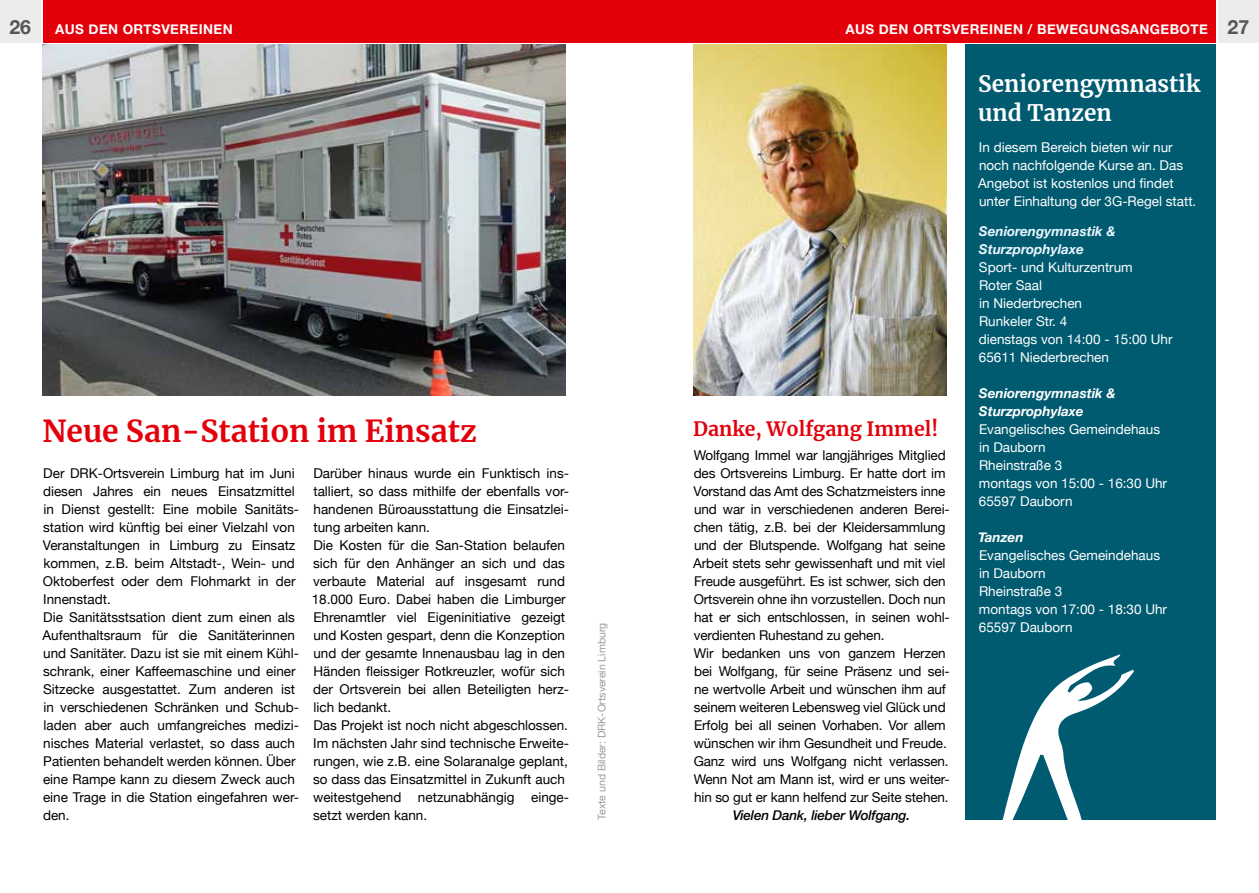
<style>
.page{position:relative;width:1259px;height:893px;background:#fff}
.page>*{position:absolute;margin:0;border:0;box-sizing:border-box;transform-origin:0 0}
.t1{font:700 30px "Merriweather";color:#e3000b}
.t2{font:700 22.5px/28.5px "Merriweather";color:#fff}
.t3{font:700 19.5px "Merriweather";color:#e3000b}
.t4{font:700 19.5px "Helvetica Neue";color:#565655}
.t5{font:13.5px/18px "Helvetica Neue";color:#000}
.t6{font:13.5px/18px "Helvetica Neue";color:#fff}
.t7{font:700 13.5px "Helvetica Neue";letter-spacing:.03em;color:#fff}
.t8{font:italic 700 13.5px/18px "Helvetica Neue";color:#fff}
.t9{font:italic 700 13.5px/18px "Helvetica Neue";color:#eaf6fe}
.t10{font:italic 500 13.5px "Helvetica Neue";letter-spacing:-.01em;color:#000}
.t11{font:10.5px "Helvetica Neue";color:#9c9c9d}
.s1{font-size:19.5px;color:#565655}
</style>
<div class="page">
<div style="left:43px;top:0;width:586px;height:43px;background:#e3000b"></div>
<div style="left:629px;top:0;width:587px;height:43px;background:#e3000b"></div>
<div style="left:0;top:0;width:40px;height:43px;background:#ececec"></div>
<div style="left:1218px;top:0;width:41px;height:43px;background:#ececec"></div>
<img style="left:693px;top:45px;width:253px;height:350px">
<img style="left:43px;top:45px;width:523px;height:350px">
<div style="left:965px;top:45px;width:251px;height:775px;background:#005b71"></div>
<svg style="left:1002px;top:654px;width:132px;height:166px"></svg>
<h3 class="t4" style="left:9px;top:12px;width:23px">26</h3>
<p class="t7" style="left:55px;top:19px;width:179px">AUS DEN ORTSVEREINEN</p>
<p class="t7" style="left:845px;top:19px;width:405px">AUS DEN ORTSVEREINEN / BEWEGUNGSANGEBOTE <span class="s1">27</span></p>
<h1 class="t1" style="left:43px;top:410px;width:436px">Neue San-Station im Einsatz</h1>
<h3 class="t3" style="left:693px;top:415px;width:246px">Danke, Wolfgang Immel!</h3>
<p class="t5" style="left:693px;top:447px;width:258px">Wolfgang Immel war langjähriges Mitglied des Ortsvereins Limburg. Er hatte dort im Vorstand das Amt des Schatzmeisters inne und war in verschiedenen anderen Berei&shy;chen tätig, z.B. bei der Kleidersammlung und der Blutspende. Wolfgang hat seine Arbeit stets sehr gewissenhaft und mit viel Freude ausgeführt. Es ist schwer, sich den Ortsverein ohne ihn vorzustellen. Doch nun hat er sich entschlossen, in seinen wohl&shy;verdienten Ruhestand zu gehen.<br>Wir bedanken uns von ganzem Herzen bei Wolfgang, für seine Präsenz und sei&shy;ne wertvolle Arbeit und wünschen ihm auf seinem weiteren Lebensweg viel Glück und Erfolg bei all seinen Vorhaben. Vor allem wünschen wir ihm Gesundheit und Freude.<br>Ganz wird uns Wolfgang nicht verlassen.<br>Wenn Not am Mann ist, wird er uns weiter&shy;hin so gut er kann helfend zur Seite stehen.</p>
<p class="t10" style="left:733px;top:803px;width:179px">Vielen Dank, lieber Wolfgang.</p>
<p class="t5" style="left:42px;top:465px;width:258px">Der DRK-Ortsverein Limburg hat im Juni diesen Jahres ein neues Einsatzmittel in Dienst gestellt: Eine mobile Sanitäts&shy;station wird künftig bei einer Vielzahl von Veranstaltungen in Limburg zu Einsatz kommen, z.B. beim Altstadt-, Wein- und Oktoberfest oder dem Flohmarkt in der Innenstadt.<br>Die Sanitätsstsation dient zum einen als Aufenthaltsraum für die Sanitäterinnen und Sanitäter. Dazu ist sie mit einem Kühl&shy;schrank, einer Kaffeemaschine und einer Sitzecke ausgestattet. Zum anderen ist in verschiedenen Schränken und Schub&shy;laden aber auch umfangreiches medizi&shy;nisches Material verlastet, so dass auch Patienten behandelt werden können. Über eine Rampe kann zu diesem Zweck auch eine Trage in die Station eingefahren wer&shy;den.</p>
<p class="t5" style="left:312px;top:465px;width:259px">Darüber hinaus wurde ein Funktisch ins&shy;talliert, so dass mithilfe der ebenfalls vor&shy;handenen Büroausstattung die Einsatzlei&shy;tung arbeiten kann.<br>Die Kosten für die San-Station belaufen sich für den Anhänger an sich und das verbaute Material auf insgesamt rund 18.000 Euro. Dabei haben die Limburger Ehrenamtler viel Eigeninitiative gezeigt und Kosten gespart, denn die Konzeption und der gesamte Innenausbau lag in den Händen fleissiger Rotkreuzler, wofür sich der Ortsverein bei allen Beteiligten herz&shy;lich bedankt.<br>Das Projekt ist noch nicht abgeschlossen.<br>Im nächsten Jahr sind technische Erweite&shy;rungen, wie z.B. eine Solaranalge geplant, so dass das Einsatzmittel in Zukunft auch weitestgehend netzunabhängig einge&shy;setzt werden kann.</p>
<p class="t11" style="left:594px;top:820px;width:198px;rotate:-90deg">Texte und Bilder: DRK-Ortsverein Limburg</p>
<h2 class="t2" style="left:978px;top:69px;width:224px">Seniorengymnastik und Tanzen</h2>
<p class="t6" style="left:978px;top:139px;width:220px">In diesem Bereich bieten wir nur noch nachfolgende Kurse an. Das Angebot ist kostenlos und findet unter Einhaltung der 3G-Regel statt.</p>
<p class="t9" style="left:979px;top:223px;width:138px">Seniorengymnastik &amp;<br>Sturzprophylaxe</p>
<p class="t6" style="left:978px;top:259px;width:195px">Sport- und Kulturzentrum<br>Roter Saal<br>in Niederbrechen<br>Runkeler Str. 4<br>dienstags von 14:00 - 15:00 Uhr<br>65611 Niederbrechen</p>
<p class="t8" style="left:979px;top:385px;width:138px">Seniorengymnastik &amp;<br>Sturzprophylaxe</p>
<p class="t6" style="left:979px;top:421px;width:190px">Evangelisches Gemeindehaus in Dauborn<br>Rheinstraße 3<br>montags von 15:00 - 16:30 Uhr<br>65597 Dauborn</p>
<p class="t8" style="left:978px;top:529px;width:47px">Tanzen</p>
<p class="t6" style="left:979px;top:547px;width:190px">Evangelisches Gemeindehaus in Dauborn<br>Rheinstraße 3<br>montags von 17:00 - 18:30 Uhr<br>65597 Dauborn</p>
</div>
